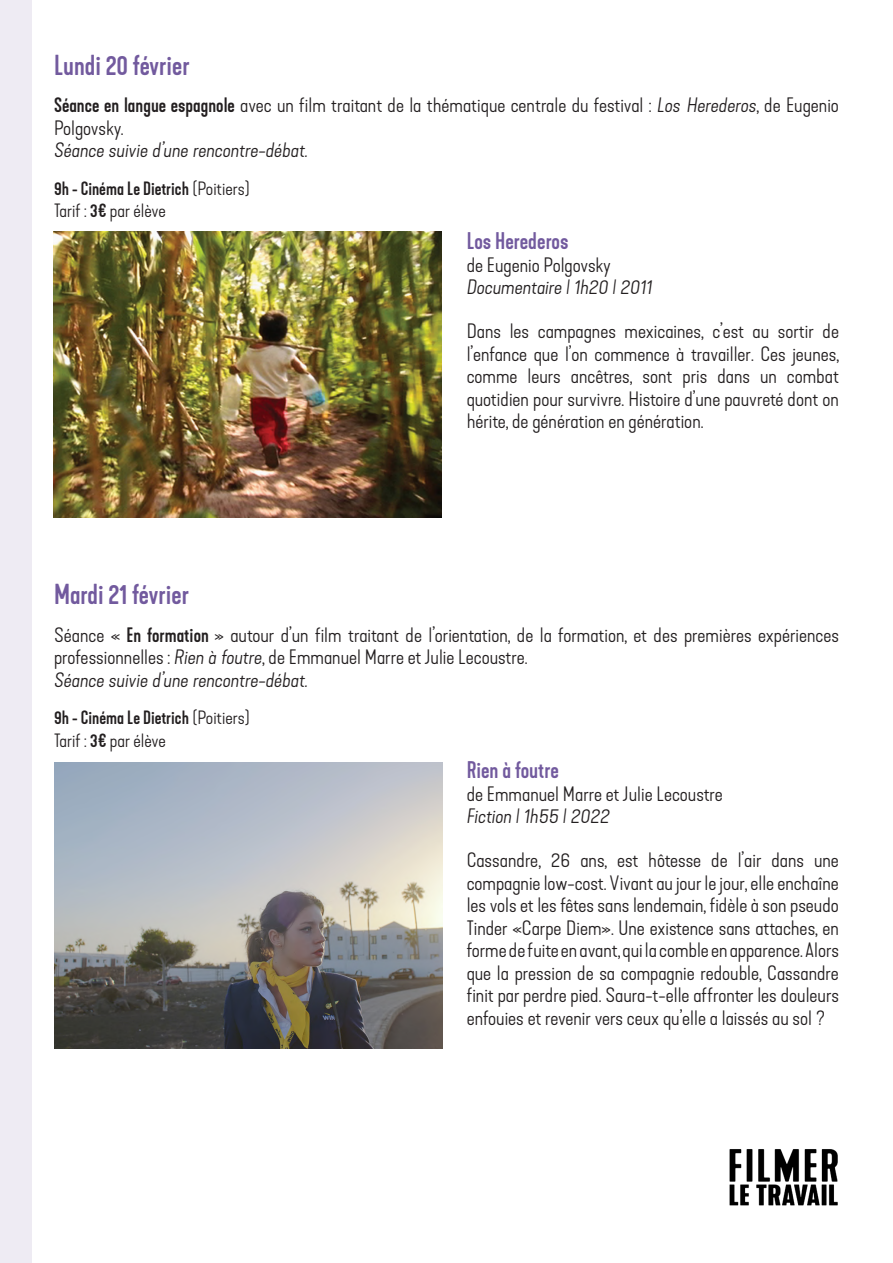
<style>
.page{position:relative;width:893px;height:1263px;background:#fff}
.page>*{position:absolute;margin:0;border:0;box-sizing:border-box;transform-origin:0 0}
.paragraphe{font:500 27px "Kapra Neue";color:#725a9e}
.t1{font:500 22.5px "Kapra Neue";color:#725a9e}
.paragraphe-2{font:300 expanded 19.5px/22.5px "Kapra Neue";color:#231f20}
.paragraphe-3{font:italic 300 expanded 19.5px "Kapra Neue";color:#231f20}
.paragraphe-4{font:500 18px "Kapra Neue";color:#231f20}
.paragraphe-5{font:300 expanded 18px "Kapra Neue";color:#231f20}
.s1{font-weight:500;font-stretch:normal}
.s2{font-style:italic}
.s3{font-weight:300;font-stretch:expanded}
</style>
<div class="page">
<img style="left:729px;top:1149px;width:109px;height:57px">
<div style="left:0;top:0;width:31px;height:1263px;background:#eeebf3"></div>
<img style="left:54px;top:762px;width:388px;height:286px">
<img style="left:54px;top:232px;width:388px;height:286px">
<p class="paragraphe" style="left:54px;top:49px;width:137px">Lundi 20 février</p>
<p class="paragraphe-2" style="left:54px;top:94px;width:786px"><span class="s1">Séance en langue espagnole</span> avec un film traitant de la thématique centrale du festival : <span class="s2">Los Herederos</span>, de Eugenio<br>Polgovsky.</p>
<p class="paragraphe-3" style="left:54px;top:139px;width:255px">Séance suivie d’une rencontre-débat.</p>
<p class="paragraphe-4" style="left:54px;top:177px;width:197px">9h - Cinéma Le Dietrich <span class="s3">(Poitiers)</span></p>
<p class="paragraphe-5" style="left:54px;top:200px;width:113px">Tarif : <span class="s1">3€</span> par élève</p>
<p class="t1" style="left:467px;top:227px;width:103px">Los Herederos</p>
<p class="paragraphe-2" style="left:467px;top:254px;width:146px">de Eugenio Polgovsky</p>
<p class="paragraphe-3" style="left:467px;top:275px;width:187px">Documentaire / 1h20 / 2011</p>
<p class="paragraphe-2" style="left:467px;top:320px;width:374px;text-align:justify">Dans les campagnes mexicaines, c’est au sortir de l’enfance que l’on commence à travailler. Ces jeunes, comme leurs ancêtres, sont pris dans un combat quotidien pour survivre. Histoire d’une pauvreté dont on hérite, de génération en génération.</p>
<p class="paragraphe" style="left:54px;top:578px;width:137px">Mardi 21 février</p>
<p class="paragraphe-2" style="left:54px;top:624px;width:786px">Séance « <span class="s1">En formation</span> » autour d’un film traitant de l’orientation, de la formation, et des premières expériences professionnelles : <span class="s2">Rien à foutre</span>, de Emmanuel Marre et Julie Lecoustre.</p>
<p class="paragraphe-3" style="left:54px;top:668px;width:255px">Séance suivie d’une rencontre-débat.</p>
<p class="paragraphe-4" style="left:54px;top:707px;width:197px">9h - Cinéma Le Dietrich <span class="s3">(Poitiers)</span></p>
<p class="paragraphe-5" style="left:54px;top:729px;width:113px">Tarif : <span class="s1">3€</span> par élève</p>
<p class="t1" style="left:467px;top:756px;width:94px">Rien à foutre</p>
<p class="paragraphe-2" style="left:467px;top:783px;width:258px">de Emmanuel Marre et Julie Lecoustre</p>
<p class="paragraphe-3" style="left:467px;top:805px;width:145px">Fiction / 1h55 / 2022</p>
<p class="paragraphe-2" style="left:467px;top:849px;width:374px;text-align:justify">Cassandre, 26 ans, est hôtesse de l’air dans une compagnie low-cost. Vivant au jour le jour, elle enchaîne les vols et les fêtes sans lendemain, fidèle à son pseudo Tinder «Carpe Diem». Une existence sans attaches, en forme de fuite en avant, qui la comble en apparence. Alors que la pression de sa compagnie redouble, Cassandre finit par perdre pied. Saura-t-elle affronter les douleurs enfouies et revenir vers ceux qu’elle a laissés au sol ?</p>
</div>
